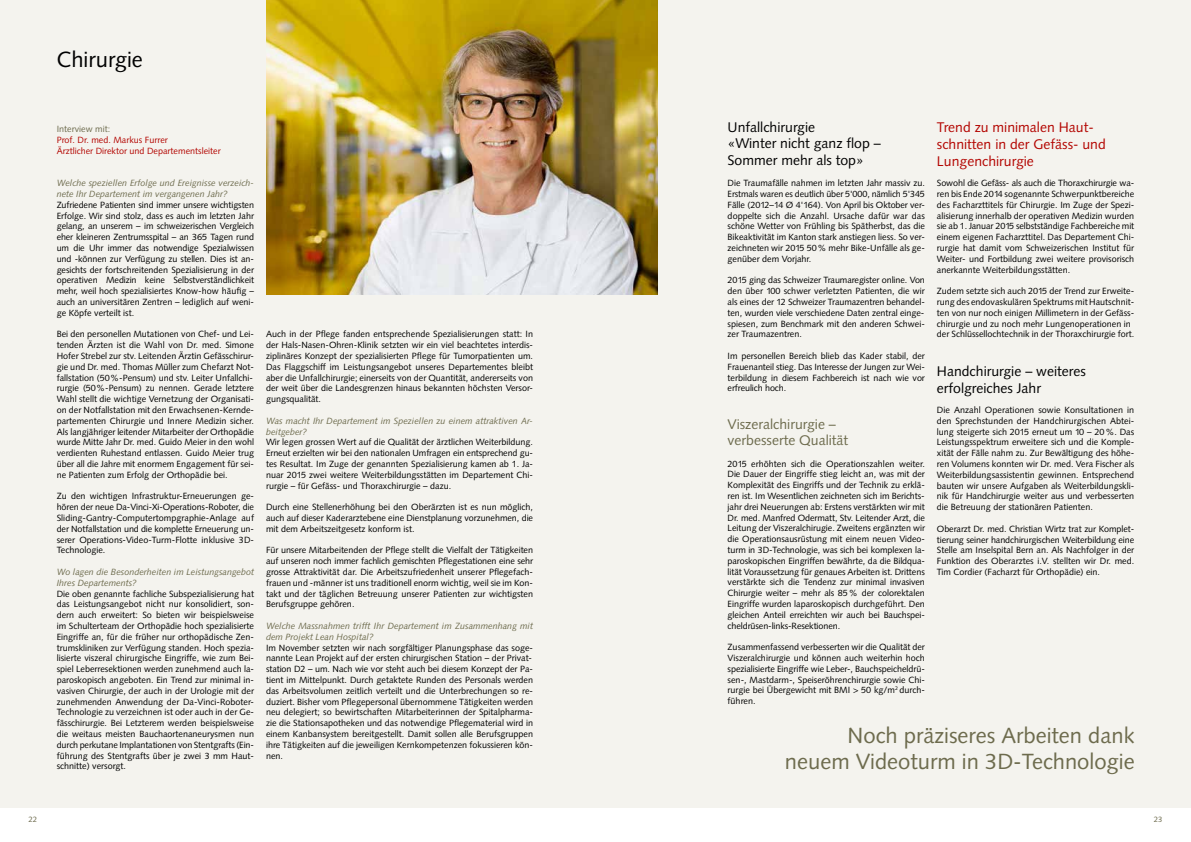
<style>
.page{position:relative;width:1191px;height:842px;background:#fff}
.page>*{position:absolute;margin:0;border:0;box-sizing:border-box;transform-origin:0 0}
.t1{font:22px/26.4px "Syntax";color:#6d6b4d;text-align:right}
.t2{font:22px "Syntax";color:#000}
.t3{font:14px/16.2px "Syntax";color:#000}
.t4{font:14px/16.8px "Syntax";color:#b30501}
.t5{font:14px/16px "Syntax";color:#6d6b4d}
.t6{font:9px/10.8px "Syntax";color:#000;text-align:justify}
.t7{font:italic 9px/10.8px "Syntax";color:#6d6b4d}
.t8{font:9px/10.8px "Syntax";color:#b30501}
.t9{font:9px "Syntax";color:#6d6b4d}
.t10{font:7.8px "Syntax";color:#6d6b4d}
</style>
<div class="page">
<div style="left:0;top:0;width:1191px;height:808px;background:#f4f3ee"></div>
<img style="left:266px;top:0;width:392px;height:294px">
<h1 class="t2" style="left:57px;top:47px;width:88px">Chirurgie</h1>
<p class="t9" style="left:57px;top:124px;width:55px">Interview mit:</p>
<p class="t8" style="left:57px;top:134px;width:165px">Prof. Dr. med. Markus Furrer<br>Ärztlicher Direktor und Departementsleiter</p>
<p class="t7" style="left:57px;top:178px;width:199px">Welche speziellen Erfolge und Ereignisse verzeich&shy;nete Ihr Departement im vergangenen Jahr?</p>
<p class="t6" style="left:57px;top:199px;width:199px">Zufriedene Patienten sind immer unsere wichtigsten Erfolge. Wir sind stolz, dass es auch im letzten Jahr gelang, an unserem – im schweizerischen Vergleich eher kleineren Zentrumsspital – an 365 Tagen rund um die Uhr immer das notwendige Spezialwissen und -können zur Verfügung zu stellen. Dies ist an&shy;gesichts der fortschreitenden Spezialisierung in der operativen Medizin keine Selbstverständlichkeit mehr, weil hoch spezialisiertes Know-how häufig – auch an universitären Zentren – lediglich auf weni&shy;ge Köpfe verteilt ist.</p>
<p class="t6" style="left:57px;top:329px;width:199px">Bei den personellen Mutationen von Chef- und Lei&shy;tenden Ärzten ist die Wahl von Dr. med. Simone Hofer Strebel zur stv. Leitenden Ärztin Gefässchirur&shy;gie und Dr. med. Thomas Müller zum Chefarzt Not&shy;fallstation (50 %-Pensum) und stv. Leiter Unfallchi&shy;rurgie (50%-Pensum) zu nennen. Gerade letztere Wahl stellt die wichtige Vernetzung der Organisati&shy;on der Notfallstation mit den Erwachsenen-Kernde&shy;partementen Chirurgie und Innere Medizin sicher.<br>Als langjähriger leitender Mitarbeiter der Orthopädie wurde Mitte Jahr Dr. med. Guido Meier in den wohl verdienten Ruhestand entlassen. Guido Meier trug über all die Jahre mit enormem Engagement für sei&shy;ne Patienten zum Erfolg der Orthopädie bei.</p>
<p class="t6" style="left:57px;top:491px;width:199px">Zu den wichtigen Infrastruktur-Erneuerungen ge&shy;hören der neue Da-Vinci-Xi-Operations-Roboter, die Sliding-Gantry-Computertompgraphie-Anlage auf der Notfallstation und die komplette Erneuerung un&shy;serer Operations-Video-Turm-Flotte inklusive 3D-Technologie.</p>
<p class="t7" style="left:57px;top:566px;width:199px">Wo lagen die Besonderheiten im Leistungsangebot<br>Ihres Departements?</p>
<p class="t6" style="left:57px;top:588px;width:199px">Die oben genannte fachliche Subspezialisierung hat das Leistungsangebot nicht nur konsolidiert, son&shy;dern auch erweitert: So bieten wir beispielsweise im Schulterteam der Orthopädie hoch spezialisierte Eingriffe an, für die früher nur orthopädische Zen&shy;trumskliniken zur Verfügung standen. Hoch spezia&shy;lisierte viszeral chirurgische Eingriffe, wie zum Bei&shy;spiel Leberresektionen werden zunehmend auch la&shy;paroskopisch angeboten. Ein Trend zur minimal in&shy;vasiven Chirurgie, der auch in der Urologie mit der zunehmenden Anwendung der Da-Vinci-Roboter-Technologie zu verzeichnen ist oder auch in der Ge&shy;fässchirurgie. Bei Letzterem werden beispielsweise die weitaus meisten Bauchaortenaneurysmen nun durch perkutane Implantationen von Stentgrafts (Ein&shy;führung des Stentgrafts über je zwei 3 mm Haut&shy;schnitte) versorgt.</p>
<p class="t6" style="left:266px;top:329px;width:268px">Auch in der Pflege fanden entsprechende Spezialisierungen statt: In der Hals-Nasen-Ohren-Klinik setzten wir ein viel beachtetes interdis&shy;ziplinäres Konzept der spezialisierten Pflege für Tumorpatienten um.<br>Das Flaggschiff im Leistungsangebot unseres Departementes bleibt aber die Unfallchirurgie; einerseits von der Quantität, andererseits von der weit über die Landesgrenzen hinaus bekannten höchsten Versor&shy;gungsqualität.</p>
<p class="t7" style="left:266px;top:415px;width:268px">Was macht Ihr Departement im Speziellen zu einem attraktiven Ar&shy;beitgeber?</p>
<p class="t6" style="left:266px;top:437px;width:269px">Wir legen grossen Wert auf die Qualität der ärztlichen Weiterbildung.<br>Erneut erzielten wir bei den nationalen Umfragen ein entsprechend gu&shy;tes Resultat. Im Zuge der genannten Spezialisierung kamen ab 1. Ja&shy;nuar 2015 zwei weitere Weiterbildungsstätten im Departement Chi&shy;rurgie – für Gefäss- und Thoraxchirurgie – dazu.</p>
<p class="t6" style="left:266px;top:502px;width:269px">Durch eine Stellenerhöhung bei den Oberärzten ist es nun möglich, auch auf dieser Kaderarztebene eine Dienstplanung vorzunehmen, die mit dem Arbeitszeitgesetz konform ist.</p>
<p class="t6" style="left:266px;top:545px;width:269px">Für unsere Mitarbeitenden der Pflege stellt die Vielfalt der Tätigkeiten auf unseren noch immer fachlich gemischten Pflegestationen eine sehr grosse Attraktivität dar. Die Arbeitszufriedenheit unserer Pflegefach&shy;frauen und -männer ist uns traditionell enorm wichtig, weil sie im Kon&shy;takt und der täglichen Betreuung unserer Patienten zur wichtigsten Berufsgruppe gehören.</p>
<p class="t7" style="left:266px;top:620px;width:268px">Welche Massnahmen trifft Ihr Departement im Zusammenhang mit dem Projekt Lean Hospital?</p>
<p class="t6" style="left:266px;top:642px;width:269px">Im November setzten wir nach sorgfältiger Planungsphase das soge&shy;nannte Lean Projekt auf der ersten chirurgischen Station – der Privat&shy;station D2 – um. Nach wie vor steht auch bei diesem Konzept der Pa&shy;tient im Mittelpunkt. Durch getaktete Runden des Personals werden das Arbeitsvolumen zeitlich verteilt und die Unterbrechungen so re&shy;duziert. Bisher vom Pflegepersonal übernommene Tätigkeiten werden neu delegiert; so bewirtschaften Mitarbeiterinnen der Spitalpharma&shy;zie die Stationsapotheken und das notwendige Pflegematerial wird in einem Kanbansystem bereitgestellt. Damit sollen alle Berufsgruppen ihre Tätigkeiten auf die jeweiligen Kernkompetenzen fokussieren kön&shy;nen.</p>
<h2 class="t3" style="left:727px;top:119px;width:155px">Unfallchirurgie<br>«Winter nicht ganz flop –<br>Sommer mehr als top»</h2>
<p class="t6" style="left:727px;top:178px;width:199px">Die Traumafälle nahmen im letzten Jahr massiv zu.<br>Erstmals waren es deutlich über 5'000, nämlich 5'345<br>Fälle (2012–14 Ø 4'164). Von April bis Oktober ver&shy;doppelte sich die Anzahl. Ursache dafür war das schöne Wetter von Frühling bis Spätherbst, das die Bikeaktivität im Kanton stark anstiegen liess. So ver&shy;zeichneten wir 2015 50 % mehr Bike-Unfälle als ge&shy;genüber dem Vorjahr.</p>
<p class="t6" style="left:727px;top:275px;width:199px">2015 ging das Schweizer Traumaregister online. Von den über 100 schwer verletzten Patienten, die wir als eines der 12 Schweizer Traumazentren behandel&shy;ten, wurden viele verschiedene Daten zentral einge&shy;spiesen, zum Benchmark mit den anderen Schwei&shy;zer Traumazentren.</p>
<p class="t6" style="left:727px;top:350px;width:199px">Im personellen Bereich blieb das Kader stabil, der Frauenanteil stieg. Das Interesse der Jungen zur Wei&shy;terbildung in diesem Fachbereich ist nach wie vor erfreulich hoch.</p>
<h2 class="t5" style="left:727px;top:416px;width:122px">Viszeralchirurgie – verbesserte Qualität</h2>
<p class="t6" style="left:727px;top:458px;width:199px">2015 erhöhten sich die Operationszahlen weiter.<br>Die Dauer der Eingriffe stieg leicht an, was mit der Komplexität des Eingriffs und der Technik zu erklä&shy;ren ist. Im Wesentlichen zeichneten sich im Berichts&shy;jahr drei Neuerungen ab: Erstens verstärkten wir mit Dr. med. Manfred Odermatt, Stv. Leitender Arzt, die Leitung der Viszeralchirugie. Zweitens ergänzten wir die Operationsausrüstung mit einem neuen Video&shy;turm in 3D-Technologie, was sich bei komplexen la&shy;paroskopischen Eingriffen bewährte, da die Bildqua&shy;lität Voraussetzung für genaues Arbeiten ist. Drittens verstärkte sich die Tendenz zur minimal invasiven Chirurgie weiter – mehr als 85 % der colorektalen Eingriffe wurden laparoskopisch durchgeführt. Den gleichen Anteil erreichten wir auch bei Bauchspei&shy;cheldrüsen-links-Resektionen.</p>
<p class="t6" style="left:727px;top:642px;width:199px">Zusammenfassend verbesserten wir die Qualität der Viszeralchirurgie und können auch weiterhin hoch spezialisierte Eingriffe wie Leber-, Bauchspeicheldrü&shy;sen-, Mastdarm-, Speiseröhrenchirurgie sowie Chi&shy;rurgie bei Übergewicht mit BMI &gt; 50 kg/m<sup>2</sup> durch&shy;führen.</p>
<h2 class="t4" style="left:937px;top:119px;width:170px">Trend zu minimalen Haut&shy;schnitten in der Gefäss- und<br>Lungenchirurgie</h2>
<p class="t6" style="left:937px;top:178px;width:199px">Sowohl die Gefäss- als auch die Thoraxchirurgie wa&shy;ren bis Ende 2014 sogenannte Schwerpunktbereiche des Facharzttitels für Chirurgie. Im Zuge der Spezi&shy;alisierung innerhalb der operativen Medizin wurden sie ab 1. Januar 2015 selbstständige Fachbereiche mit einem eigenen Facharzttitel. Das Departement Chi&shy;rurgie hat damit vom Schweizerischen Institut für Weiter- und Fortbildung zwei weitere provisorisch anerkannte Weiterbildungsstätten.</p>
<p class="t6" style="left:937px;top:286px;width:199px;text-align:left">Zudem setzte sich auch 2015 der Trend zur Erweite&shy;rung des endovaskulären Spektrums mit Hautschnit&shy;ten von nur noch einigen Millimetern in der Gefäss&shy;chirurgie und zu noch mehr Lungenoperationen in der Schlüssellochtechnik in der Thoraxchirurgie fort.</p>
<h2 class="t3" style="left:937px;top:363px;width:150px;line-height:16.8px">Handchirurgie – weiteres erfolgreiches Jahr</h2>
<p class="t6" style="left:937px;top:404px;width:199px">Die Anzahl Operationen sowie Konsultationen in den Sprechstunden der Handchirurgischen Abtei&shy;lung steigerte sich 2015 erneut um 10 – 20 %. Das Leistungsspektrum erweitere sich und die Komple&shy;xität der Fälle nahm zu. Zur Bewältigung des höhe&shy;ren Volumens konnten wir Dr. med. Vera Fischer als Weiterbildungsassistentin gewinnen. Entsprechend bauten wir unsere Aufgaben als Weiterbildungskli&shy;nik für Handchirurgie weiter aus und verbesserten die Betreuung der stationären Patienten.</p>
<p class="t6" style="left:937px;top:523px;width:199px">Oberarzt Dr. med. Christian Wirtz trat zur Komplet&shy;tierung seiner handchirurgischen Weiterbildung eine Stelle am Inselspital Bern an. Als Nachfolger in der Funktion des Oberarztes i.V. stellten wir Dr. med.<br>Tim Cordier (Facharzt für Orthopädie) ein.</p>
<h1 class="t1" style="left:785px;top:722px;width:351px">Noch präziseres Arbeiten dank neuem Videoturm in 3D-Technologie</h1>
<p class="t10" style="left:28px;top:815px;width:10px">22</p>
<p class="t10" style="left:1154px;top:815px;width:10px">23</p>
</div>
